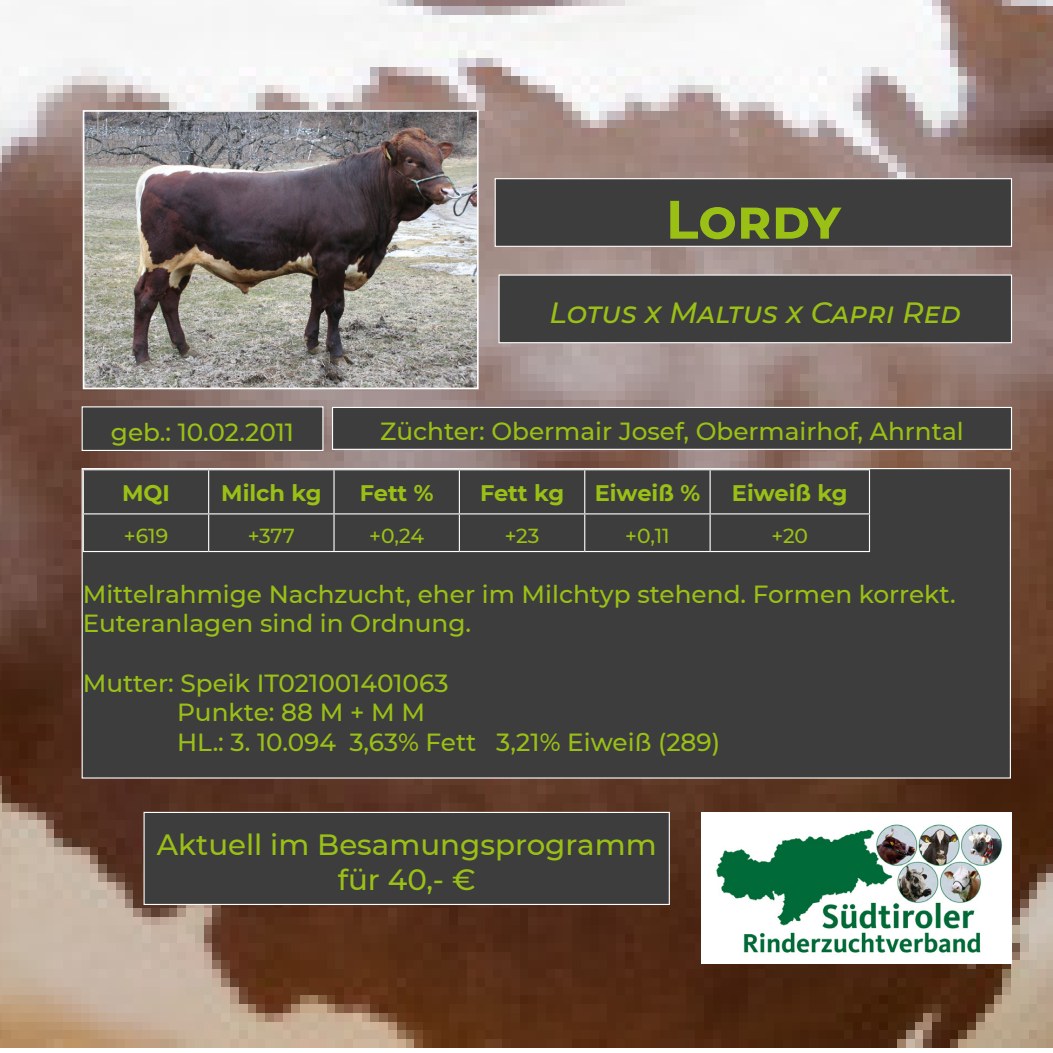
<style>
.page{position:relative;width:1053px;height:1053px;background:#fff}
.page>*{position:absolute;margin:0;border:0;box-sizing:border-box;transform-origin:0 0}
.t1{font:700 54px "Montserrat";color:#9ac016}
.t2{font:500 29.25px/35.1px "Montserrat";color:#9ac016;text-align:center}
.t3{font:italic 500 29.25px "Montserrat";color:#9ac016}
.t4{font:500 24.75px/29.7px "Montserrat";color:#9ac016}
.t5{font:700 22.5px "Montserrat";color:#9ac016}
.t6{font:500 20.25px "Montserrat";color:#9ac016}
</style>
<div class="page">
<img style="left:0;top:0;width:1052px;height:1047px">
<div style="left:495px;top:179px;width:516px;height:67px;background:#3d3d3d"></div>
<div style="left:494px;top:178px;width:517px;height:69px;border:1px solid #fff"></div>
<div style="left:499px;top:275px;width:512px;height:67px;background:#3d3d3d"></div>
<div style="left:498px;top:274px;width:513px;height:69px;border:1px solid #fff"></div>
<div style="left:144px;top:812px;width:525px;height:92px;background:#3d3d3d"></div>
<div style="left:143px;top:811px;width:526px;height:93px;border:1px solid #fff"></div>
<div style="left:82px;top:468px;width:928px;height:310px;background:#3d3d3d"></div>
<hr style="left:208px;top:470px;width:1px;height:43px;background:#fff">
<hr style="left:333px;top:470px;width:1px;height:43px;background:#fff">
<hr style="left:459px;top:470px;width:1px;height:43px;background:#fff">
<hr style="left:584px;top:470px;width:1px;height:43px;background:#fff">
<hr style="left:709px;top:470px;width:1px;height:43px;background:#fff">
<hr style="left:868px;top:470px;width:2px;height:43px;background:#fff">
<hr style="left:83px;top:513px;width:126px;height:1px;background:#fff">
<hr style="left:209px;top:513px;width:125px;height:1px;background:#fff">
<hr style="left:208px;top:514px;width:1px;height:37px;background:#fff">
<hr style="left:334px;top:513px;width:125px;height:1px;background:#fff">
<hr style="left:333px;top:514px;width:1px;height:37px;background:#fff">
<hr style="left:459px;top:513px;width:125px;height:1px;background:#fff">
<hr style="left:459px;top:514px;width:1px;height:37px;background:#fff">
<hr style="left:584px;top:513px;width:126px;height:1px;background:#fff">
<hr style="left:584px;top:514px;width:1px;height:37px;background:#fff">
<hr style="left:710px;top:513px;width:160px;height:1px;background:#fff">
<hr style="left:709px;top:514px;width:1px;height:37px;background:#fff">
<hr style="left:868px;top:514px;width:2px;height:37px;background:#fff">
<hr style="left:83px;top:551px;width:126px;height:1px;background:#fff">
<hr style="left:209px;top:551px;width:125px;height:1px;background:#fff">
<hr style="left:334px;top:551px;width:125px;height:1px;background:#fff">
<hr style="left:459px;top:551px;width:125px;height:1px;background:#fff">
<hr style="left:584px;top:551px;width:126px;height:1px;background:#fff">
<hr style="left:710px;top:551px;width:160px;height:1px;background:#fff">
<img style="left:86px;top:113px;width:389px;height:273px">
<div style="left:83px;top:110px;width:395px;height:279px;border:2px solid #fff"></div>
<div style="left:82px;top:407px;width:241px;height:43px;background:#3d3d3d"></div>
<div style="left:82px;top:406px;width:241px;height:45px;border:1px solid #fff"></div>
<div style="left:332px;top:407px;width:679px;height:42px;background:#3d3d3d"></div>
<div style="left:332px;top:407px;width:679px;height:43px;border:1px solid #fff"></div>
<img style="left:701px;top:813px;width:310px;height:150px">
<p class="t1" style="left:665px;top:180px;width:177px">Lordy</p>
<p class="t3" style="left:549px;top:292px;width:413px">Lotus x Maltus x Capri Red</p>
<p class="t4" style="left:111px;top:416px;width:185px">geb.: 10.02.2011</p>
<p class="t4" style="left:380px;top:415px;width:585px">Züchter: Obermair Josef, Obermairhof, Ahrntal</p>
<p class="t5" style="left:122px;top:476px;width:49px">MQI</p>
<p class="t5" style="left:221px;top:476px;width:102px">Milch kg</p>
<p class="t5" style="left:360px;top:476px;width:75px">Fett %</p>
<p class="t5" style="left:480px;top:476px;width:86px">Fett kg</p>
<p class="t5" style="left:594px;top:476px;width:107px">Eiweiß %</p>
<p class="t5" style="left:732px;top:476px;width:117px">Eiweiß kg</p>
<p class="t6" style="left:124px;top:521px;width:46px">+619</p>
<p class="t6" style="left:248px;top:521px;width:48px">+377</p>
<p class="t6" style="left:369px;top:521px;width:56px">+0,24</p>
<p class="t6" style="left:504px;top:521px;width:36px">+23</p>
<p class="t6" style="left:625px;top:521px;width:46px">+0,11</p>
<p class="t6" style="left:771px;top:521px;width:38px">+20</p>
<p class="t4" style="left:83px;top:578px;width:874px">Mittelrahmige Nachzucht, eher im Milchtyp stehend. Formen korrekt.<br>Euteranlagen sind in Ordnung.</p>
<p class="t4" style="left:83px;top:667px;width:367px">Mutter: Speik IT021001401063</p>
<p class="t4" style="left:177px;top:696px;width:249px">Punkte: 88 M + M M</p>
<p class="t4" style="left:177px;top:726px;width:544px">HL.: 3. 10.094 3,63% Fett 3,21% Eiweiß (289)</p>
<p class="t2" style="left:157px;top:825px;width:501px">Aktuell im Besamungsprogramm für 40,- €</p>
</div>
